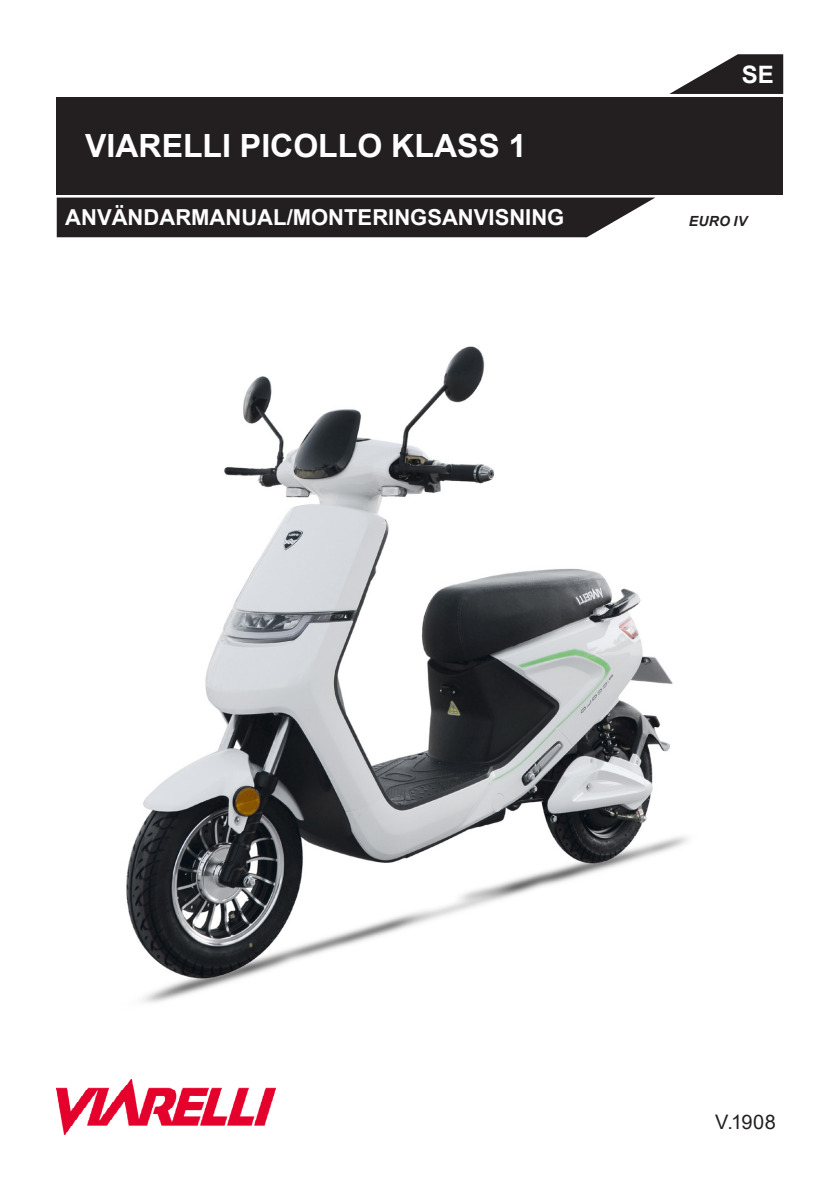
<style>
.page{position:relative;width:840px;height:1191px;background:#fff}
.page>*{position:absolute;margin:0;border:0;box-sizing:border-box;transform-origin:0 0}
.t1{font:700 32px "Arial";color:#fff}
.t2{font:700 24px "Arial";color:#fff}
.t3{font:700 22px "Arial";color:#fff}
._03_Bildtext{font:20px "Arial";color:#231f20}
._09_Specad_lista{font:italic 700 14px "Arial";letter-spacing:.015em;color:#231f20}
</style>
<div class="page">
<svg style="left:669px;top:54px;width:113px;height:40px"></svg>
<div style="left:57px;top:97px;width:725px;height:98px;background:#231f20"></div>
<div style="left:57px;top:198px;width:598px;height:39px;background:#231f20"></div>
<img style="left:126px;top:346px;width:562px;height:657px">
<img style="left:57px;top:1079px;width:219px;height:55px">
<p class="t1" style="left:85px;top:124px;width:442px">VIARELLI PICOLLO KLASS 1</p>
<p class="t3" style="left:65px;top:202px;width:500px">ANVÄNDARMANUAL/MONTERINGSANVISNING</p>
<p class="t2" style="left:741px;top:57px;width:34px">SE</p>
<p class="_09_Specad_lista" style="left:688px;top:212px;width:60px">EURO IV</p>
<p class="_03_Bildtext" style="left:714px;top:1108px;width:62px">V.1908</p>
</div>
